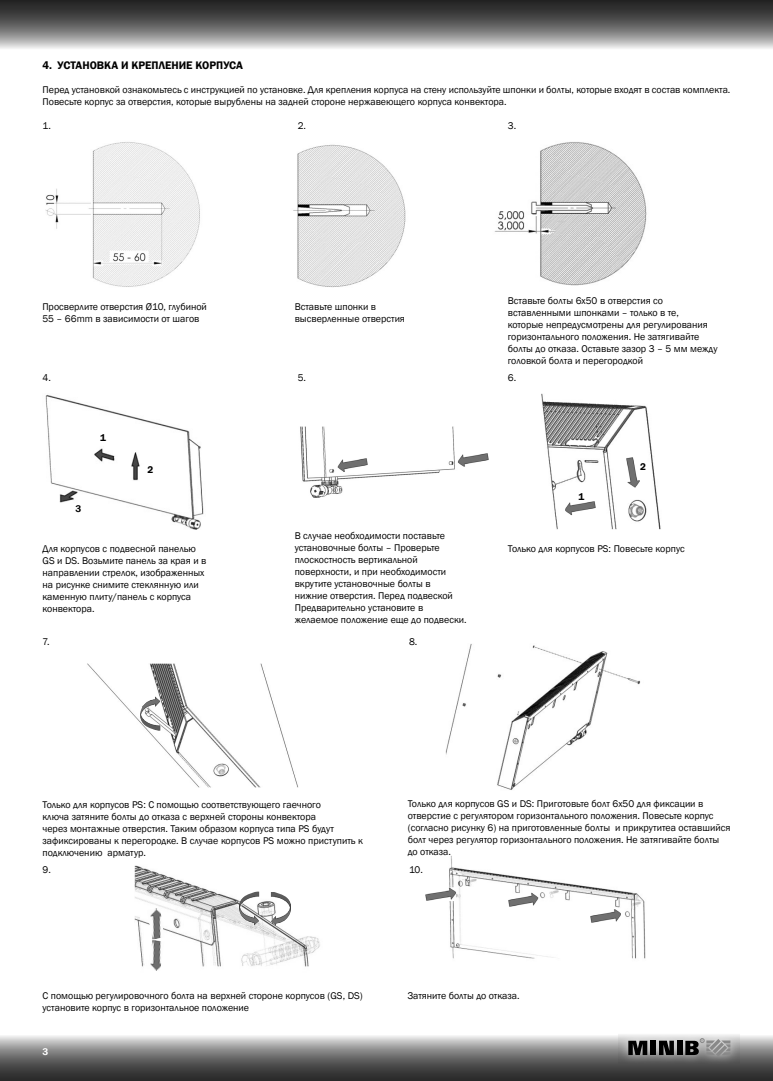
<style>
.page{position:relative;width:773px;height:1081px;background:#fff}
.page>*{position:absolute;margin:0;border:0;box-sizing:border-box;transform-origin:0 0}
.t1{font:600 11.25px "Franklin Gothic";color:#000}
.t2{font:10px/12px "Franklin Gothic";color:#000}
.t3{font:600 10px "Franklin Gothic";color:#000}
.t4{font:600 10px "Franklin Gothic";color:#fff}
</style>
<div class="page">
<svg style="left:0;top:1034px;width:772px;height:47px;background:#747474"></svg>
<svg style="left:0;top:0;width:772px;height:49px;background:#6e6e6e"></svg>
<img style="left:45px;top:142px;width:155px;height:145px">
<img style="left:293px;top:144px;width:113px;height:143px">
<img style="left:494px;top:142px;width:153px;height:144px">
<img style="left:45px;top:394px;width:159px;height:136px">
<img style="left:300px;top:426px;width:155px;height:72px">
<img style="left:541px;top:393px;width:120px;height:136px">
<img style="left:337px;top:458px;width:31px;height:14px">
<img style="left:458px;top:453px;width:30px;height:14px">
<img style="left:565px;top:502px;width:30px;height:14px">
<img style="left:626px;top:457px;width:14px;height:31px">
<img style="left:87px;top:663px;width:211px;height:124px">
<img style="left:445px;top:644px;width:195px;height:146px">
<img style="left:134px;top:865px;width:186px;height:102px">
<img style="left:449px;top:856px;width:197px;height:103px">
<img style="left:141px;top:696px;width:19px;height:34px">
<img style="left:239px;top:891px;width:20px;height:35px">
<img style="left:271px;top:892px;width:20px;height:34px">
<img style="left:425px;top:887px;width:31px;height:14px">
<img style="left:508px;top:892px;width:30px;height:14px">
<img style="left:590px;top:909px;width:31px;height:14px">
<img style="left:146px;top:907px;width:19px;height:64px">
<img style="left:618px;top:1034px;width:121px;height:29px">
<svg style="left:628px;top:1040px;width:19px;height:15px"></svg>
<div style="left:650px;top:1040px;width:5px;height:15px;background:#000"></div>
<svg style="left:659px;top:1040px;width:14px;height:15px"></svg>
<div style="left:677px;top:1041px;width:5px;height:14px;background:#000"></div>
<svg style="left:685px;top:1038px;width:45px;height:18px"></svg>
<p class="t1" style="left:43px;top:58px;width:202px">4. УСТАНОВКА И КРЕПЛЕНИЕ КОРПУСА</p>
<p class="t2" style="left:43px;top:83px;width:689px">Перед установкой ознакомьтесь с инструкцией по установке. Для крепления корпуса на стену используйте шпонки и болты, которые входят в состав комплекта.<br>Повесьте корпус за отверстия, которые вырублены на задней стороне нержавеющего корпуса конвектора.</p>
<p class="t2" style="left:43px;top:119px;width:10px">1.</p>
<p class="t2" style="left:298px;top:119px;width:10px">2.</p>
<p class="t2" style="left:508px;top:119px;width:10px">3.</p>
<p class="t2" style="left:42px;top:300px;width:166px">Просверлите отверстия Ø10, глубиной<br>55 – 66mm в зависимости от шагов</p>
<p class="t2" style="left:295px;top:300px;width:112px">Вставьте шпонки в высверленные отверстия</p>
<p class="t2" style="left:507px;top:294px;width:211px">Вставьте болты 6x50 в отверстия со вставленными шпонками – только в те,<br>которые непредусмотрены для регулирования горизонтального положения. Не затягивайте болты до отказа. Оставьте зазор 3 – 5 мм между головкой болта и перегородкой</p>
<p class="t2" style="left:43px;top:371px;width:10px">4.</p>
<p class="t2" style="left:298px;top:371px;width:10px">5.</p>
<p class="t2" style="left:508px;top:371px;width:10px">6.</p>
<p class="t3" style="left:100px;top:432px;width:7px">1</p>
<p class="t3" style="left:75px;top:502px;width:7px">3</p>
<p class="t3" style="left:147px;top:463px;width:7px">2</p>
<p class="t2" style="left:43px;top:543px;width:165px">Для корпусов с подвесной панелью<br>GS и DS. Возьмите панель за края и в направлении стрелок, изображенных на рисунке снимите стеклянную или каменную плиту/панель с корпуса конвектора.</p>
<p class="t2" style="left:295px;top:529px;width:173px">В случае необходимости поставьте установочные болты – Проверьте плоскостность вертикальной поверхности, и при необходимости вкрутите установочные болты в<br>нижние отверстия. Перед подвеской<br>Предварительно установите в желаемое положение еще до подвески.</p>
<p class="t2" style="left:43px;top:635px;width:9px">7.</p>
<p class="t2" style="left:409px;top:635px;width:10px">8.</p>
<p class="t3" style="left:578px;top:490px;width:7px">1</p>
<p class="t3" style="left:640px;top:461px;width:7px">2</p>
<p class="t2" style="left:507px;top:543px;width:178px">Только для корпусов PS: Повесьте корпус</p>
<p class="t2" style="left:43px;top:798px;width:321px">Только для корпусов PS: С помощью соответствующего гаечного<br>ключа затяните болты до отказа с верхней стороны конвектора<br>через монтажные отверстия. Таким образом корпуса типа PS будут зафиксированы к перегородке. В случае корпусов PS можно приступить к подключению арматур.</p>
<p class="t2" style="left:407px;top:797px;width:324px">Только для корпусов GS и DS: Приготовьте болт 6x50 для фиксации в отверстие с регулятором горизонтального положения. Повесьте корпус (согласно рисунку 6) на приготовленные болты и прикрутитеa оставшийся болт через регулятор горизонтального положения. Не затягивайте болты до отказа.</p>
<p class="t2" style="left:43px;top:863px;width:10px">9.</p>
<p class="t2" style="left:409px;top:863px;width:15px">10.</p>
<p class="t2" style="left:43px;top:989px;width:321px">С помощью регулировочного болта на верхней стороне корпусов (GS, DS) установите корпус в горизонтальное положение</p>
<p class="t2" style="left:407px;top:989px;width:113px">Затяните болты до отказа.</p>
<p class="t4" style="left:43px;top:1046px;width:7px">3</p>
</div>
